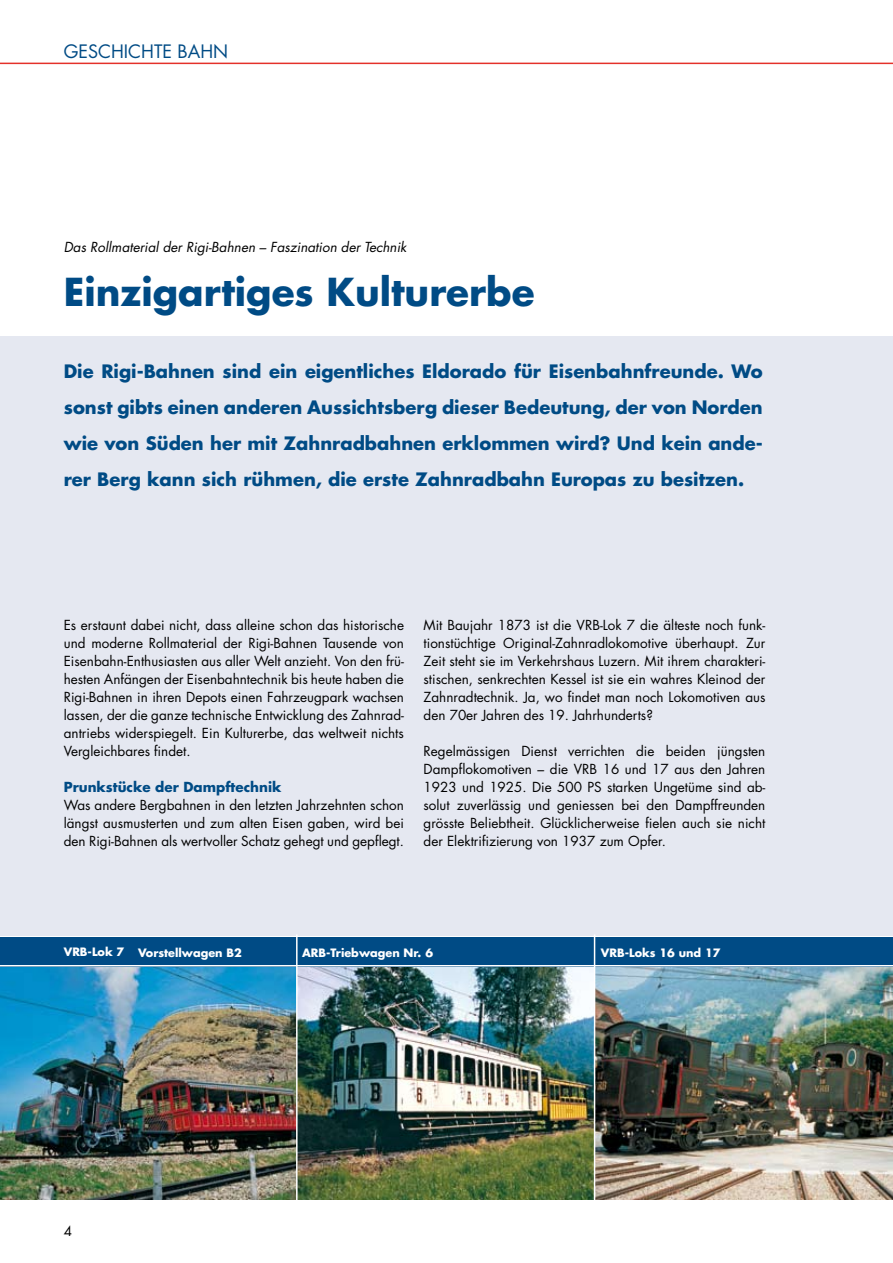
<style>
.page{position:relative;width:893px;height:1263px;background:#fff}
.page>*{position:absolute;margin:0;border:0;box-sizing:border-box;transform-origin:0 0}
.t1{font:700 37.5px "Futura";color:#004b85}
.t2{font:700 18px/36px "Futura";color:#004b85;text-align:justify}
.t3{font:18px "Futura";color:#004b85}
.t4{font:13.5px/18px "Futura";color:#000;text-align:justify}
.t5{font:italic 13.5px "Futura";color:#000}
.t6{font:700 13.5px "Futura";color:#004b85}
.t7{font:700 11.25px "Futura";color:#fff}
</style>
<div class="page">
<div style="left:0;top:336px;width:893px;height:599px;background:#e5e8f1"></div>
<hr style="left:0;top:63px;width:893px;height:1px;background:#e4312a">
<img style="left:0;top:966px;width:893px;height:233px">
<div style="left:0;top:937px;width:893px;height:29px;background:#004b85"></div>
<hr style="left:296px;top:934px;width:2px;height:275px;background:#fff">
<hr style="left:594px;top:934px;width:1px;height:275px;background:#fff">
<hr style="left:0;top:965px;width:893px;height:1px;background:#fff">
<h2 class="t3" style="left:64px;top:38px;width:88px">Geschichte</h2>
<h2 class="t3" style="left:178px;top:38px;width:25px">Bahn</h2>
<p class="t5" style="left:64px;top:238px;width:344px">Das Rollmaterial der Rigi-Bahnen – Faszination der Technik</p>
<h1 class="t1" style="left:64px;top:266px;width:472px">Einzigartiges Kulturerbe</h1>
<p class="t2" style="left:64px;top:353px;width:701px">Die Rigi-Bahnen sind ein eigentliches Eldorado für Eisenbahnfreunde. Wo sonst gibts einen anderen Aussichtsberg dieser Bedeutung, der von Norden wie von Süden her mit Zahnradbahnen erklommen wird? Und kein ande&shy;rer Berg kann sich rühmen, die erste Zahnradbahn Europas zu besitzen.</p>
<p class="t4" style="left:64px;top:616px;width:342px">Es erstaunt dabei nicht, dass alleine schon das historische und moderne Rollmaterial der Rigi-Bahnen Tausende von Eisenbahn-Enthusiasten aus aller Welt anzieht. Von den frü&shy;hesten Anfängen der Eisenbahntechnik bis heute haben die Rigi-Bahnen in ihren Depots einen Fahrzeugpark wachsen lassen, der die ganze technische Entwicklung des Zahnrad&shy;antriebs widerspiegelt. Ein Kulturerbe, das weltweit nichts Vergleichbares findet.</p>
<p class="t6" style="left:64px;top:778px;width:219px">Prunkstücke der Dampftechnik</p>
<p class="t4" style="left:64px;top:796px;width:342px">Was andere Bergbahnen in den letzten Jahrzehnten schon längst ausmusterten und zum alten Eisen gaben, wird bei den Rigi-Bahnen als wertvoller Schatz gehegt und gepflegt.</p>
<p class="t4" style="left:424px;top:616px;width:343px">Mit Baujahr 1873 ist die VRB-Lok 7 die älteste noch funk&shy;tionstüchtige Original-Zahnradlokomotive überhaupt. Zur Zeit steht sie im Verkehrshaus Luzern. Mit ihrem charakteri&shy;stischen, senkrechten Kessel ist sie ein wahres Kleinod der Zahnradtechnik. Ja, wo findet man noch Lokomotiven aus den 70er Jahren des 19. Jahrhunderts?</p>
<p class="t4" style="left:424px;top:742px;width:343px">Regelmässigen Dienst verrichten die beiden jüngsten Dampflokomotiven – die VRB 16 und 17 aus den Jahren 1923 und 1925. Die 500 PS starken Ungetüme sind ab&shy;solut zuverlässig und geniessen bei den Dampffreunden grösste Beliebtheit. Glücklicherweise fielen auch sie nicht der Elektrifizierung von 1937 zum Opfer.</p>
<p class="t7" style="left:64px;top:945px;width:180px">VRB-Lok 7 Vorstellwagen B2</p>
<p class="t7" style="left:302px;top:945px;width:132px">ARB-Triebwagen Nr. 6</p>
<p class="t7" style="left:601px;top:945px;width:121px">VRB-Loks 16 und 17</p>
</div>
